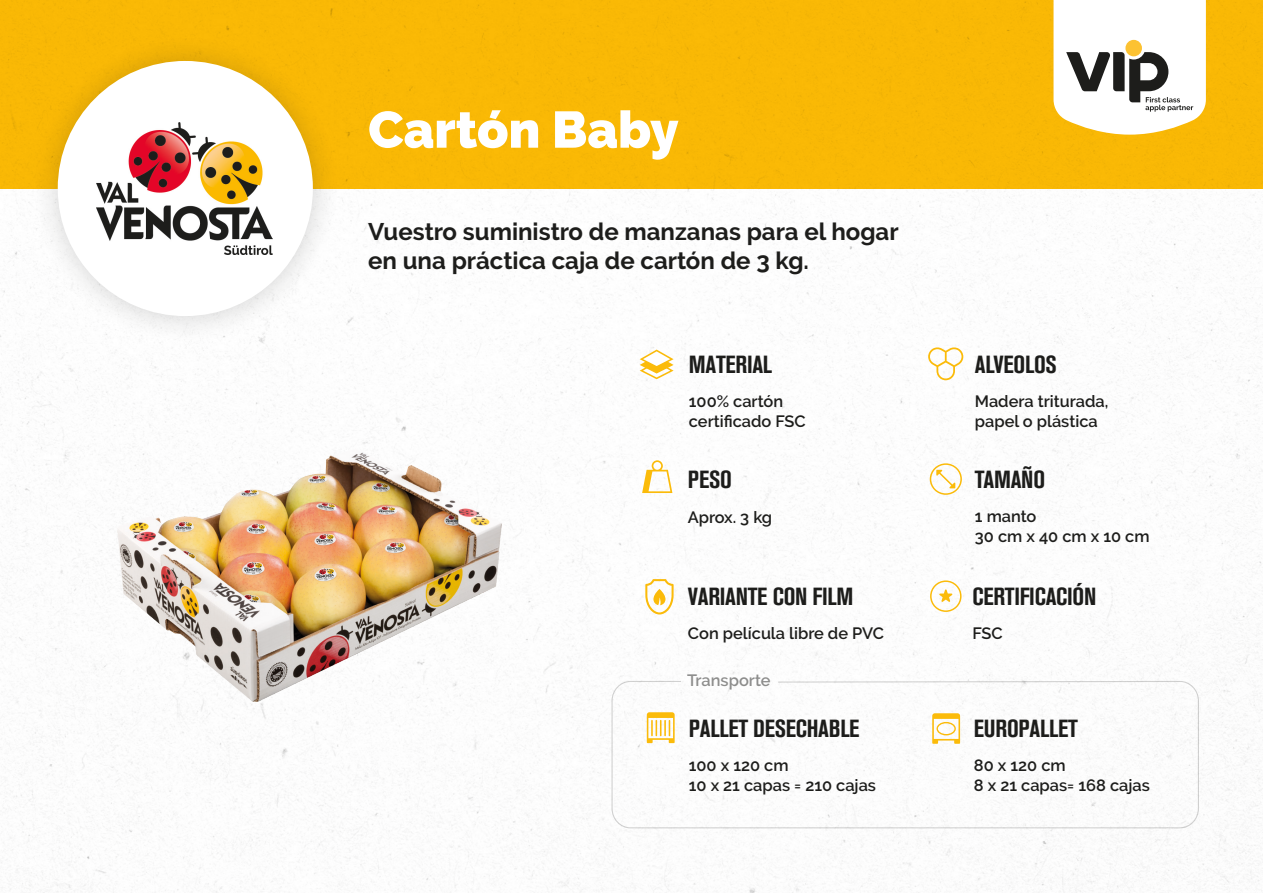
<style>
.page{position:relative;width:1263px;height:893px;background:#fff}
.page>*{position:absolute;margin:0;border:0;box-sizing:border-box;transform-origin:0 0}
.t1{font:900 51.3px "Raleway";color:#fff}
.t2{font:24.6px "Akzidenz Grotesk BQ Bd Cnd Alt";letter-spacing:-.01em;color:#1d1d1b}
.t3{font:700 24px/28.8px "Raleway";color:#1d1d1b}
.t4{font:600 16.35px "Raleway";color:#1d1d1b}
</style>
<div class="page">
<img style="left:0;top:0;width:1263px;height:893px">
<div style="left:611px;top:681px;width:588px;height:147px;border:1px solid #1d1d1b;border-radius:19px"></div>
<svg style="left:647px;top:712px;width:28px;height:31px"></svg>
<svg style="left:645px;top:579px;width:29px;height:35px"></svg>
<svg style="left:1053px;top:0;width:153px;height:135px"></svg>
<div style="left:30px;top:33px;width:311px;height:311px;background:#1d1d1b;opacity:.2"></div>
<div style="left:58px;top:61px;width:255px;height:255px;background:#fff;border-radius:50%"></div>
<img style="left:96px;top:123px;width:176px;height:131px">
<img style="left:66px;top:388px;width:487px;height:355px">
<svg style="left:932px;top:713px;width:28px;height:31px"></svg>
<svg style="left:640px;top:350px;width:33px;height:29px"></svg>
<svg style="left:642px;top:460px;width:30px;height:33px"></svg>
<svg style="left:930px;top:463px;width:32px;height:32px"></svg>
<svg style="left:930px;top:580px;width:31px;height:32px"></svg>
<svg style="left:928px;top:347px;width:35px;height:33px"></svg>
<p class="t1" style="left:368px;top:100px;width:312px">Cartón Baby</p>
<p class="t3" style="left:368px;top:218px;width:532px">Vuestro suministro de manzanas para el hogar en una práctica caja de cartón de 3 kg.</p>
<p class="t2" style="left:689px;top:350px;width:85px">MATERIAL</p>
<p class="t2" style="left:975px;top:350px;width:84px">ALVEOLOS</p>
<p class="t4" style="left:689px;top:392px;width:96px">100% cartón</p>
<p class="t4" style="left:689px;top:411px;width:118px">certificado FSC</p>
<p class="t4" style="left:975px;top:392px;width:135px">Madera triturada,</p>
<p class="t4" style="left:975px;top:412px;width:124px">papel o plástica</p>
<p class="t2" style="left:688px;top:466px;width:45px">PESO</p>
<p class="t4" style="left:688px;top:507px;width:86px">Aprox. 3 kg</p>
<p class="t2" style="left:975px;top:465px;width:72px">TAMAÑO</p>
<p class="t4" style="left:975px;top:507px;width:63px">1 manto</p>
<p class="t4" style="left:975px;top:527px;width:176px">30 cm x 40 cm x 10 cm</p>
<p class="t2" style="left:972px;top:582px;width:126px">CERTIFICACIÓN</p>
<p class="t4" style="left:972px;top:624px;width:32px">FSC</p>
<p class="t2" style="left:688px;top:582px;width:167px">VARIANTE CON FILM</p>
<p class="t4" style="left:688px;top:624px;width:198px">Con película libre de PVC</p>
<p class="t4" style="left:687px;top:670px;width:85px">Transporte</p>
<p class="t2" style="left:689px;top:714px;width:172px">PALLET DESECHABLE</p>
<p class="t2" style="left:974px;top:714px;width:105px">EUROPALLET</p>
<p class="t4" style="left:689px;top:756px;width:101px">100 x 120 cm</p>
<p class="t4" style="left:689px;top:776px;width:189px">10 x 21 capas = 210 cajas</p>
<p class="t4" style="left:974px;top:756px;width:93px">80 x 120 cm</p>
<p class="t4" style="left:974px;top:776px;width:177px">8 x 21 capas= 168 cajas</p>
</div>
